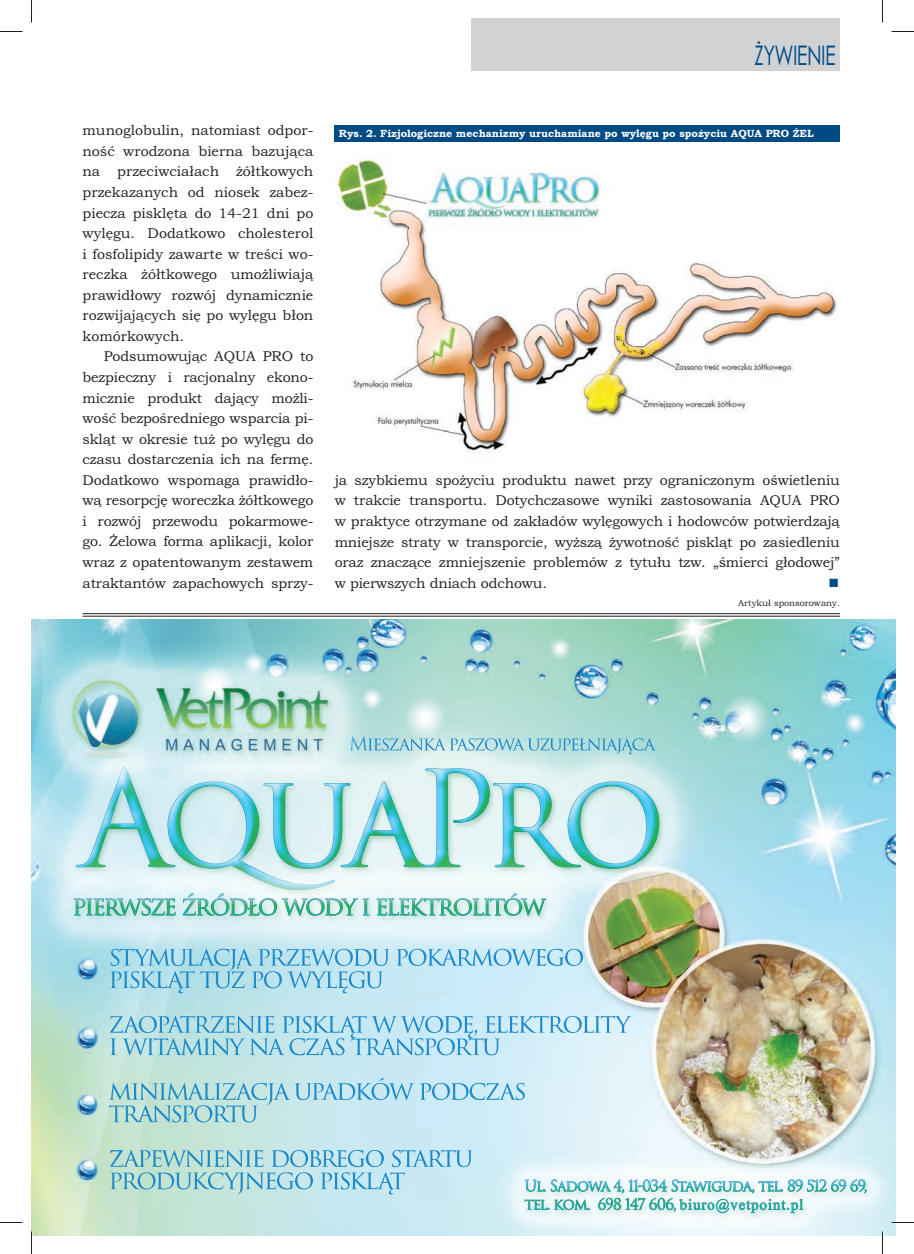
<style>
.page{position:relative;width:914px;height:1254px;background:#fff}
.page>*{position:absolute;margin:0;border:0;box-sizing:border-box;transform-origin:0 0}
.t1{font:27px "Century Gothic";letter-spacing:-.03em;color:#004b84;scale:.74 1}
.t2{font:14.25px/20.5px "Bookman Old Style";letter-spacing:-.01em;color:#231f20;text-align:justify}
.t3{font:700 10.5px "Bookman Old Style";color:#fff}
.t4{font:9px "Bookman Old Style";color:#231f20}
</style>
<div class="page">
<div style="left:472px;top:19px;width:367px;height:52px;background:#d1d2d4"></div>
<img style="left:32px;top:620px;width:863px;height:615px">
<img style="left:76px;top:767px;width:582px;height:123px">
<img style="left:349px;top:736px;width:306px;height:18px">
<img style="left:188px;top:893px;width:334px;height:22px">
<img style="left:119px;top:948px;width:464px;height:18px">
<img style="left:400px;top:1150px;width:72px;height:17px">
<img style="left:819px;top:1191px;width:46px;height:1px">
<img style="left:787px;top:1179px;width:78px;height:12px">
<img style="left:335px;top:159px;width:503px;height:294px">
<div style="left:334px;top:125px;width:505px;height:16px;background:#004b84"></div>
<hr style="left:83px;top:613px;width:756px;height:1px;background:#231f20">
<hr style="left:83px;top:616px;width:756px;height:1px;background:#231f20">
<hr style="left:891px;top:1221px;width:22px;height:2px;background:#fff">
<hr style="left:881px;top:1231px;width:2px;height:23px;background:#fff">
<svg style="left:0;top:31px;width:22px;height:1px"></svg>
<svg style="left:891px;top:31px;width:22px;height:1px"></svg>
<svg style="left:0;top:1222px;width:22px;height:1px"></svg>
<svg style="left:891px;top:1222px;width:22px;height:1px"></svg>
<svg style="left:31px;top:0;width:1px;height:22px"></svg>
<svg style="left:31px;top:1231px;width:1px;height:23px"></svg>
<svg style="left:882px;top:0;width:1px;height:22px"></svg>
<svg style="left:882px;top:1231px;width:1px;height:23px"></svg>
<h1 class="t1" style="left:754px;top:45px;width:111px">ŻYWIENIE</h1>
<p class="t2" style="left:83px;top:121px;width:232px">munoglobulin, natomiast odpor&shy;ność wrodzona bierna bazująca na przeciwciałach żółtkowych przekazanych od niosek zabez&shy;piecza pisklęta do 14-21 dni po wylęgu. Dodatkowo cholesterol i fosfolipidy zawarte w treści wo&shy;reczka żółtkowego umożliwiają prawidłowy rozwój dynamicznie rozwijających się po wylęgu błon komórkowych.</p>
<p class="t2" style="left:83px;top:348px;width:232px;text-indent:21px">Podsumowując AQUA PRO to bezpieczny i racjonalny ekono&shy;micznie produkt dający możli&shy;wość bezpośredniego wsparcia pi&shy;skląt w okresie tuż po wylęgu do czasu dostarczenia ich na fermę.<br>Dodatkowo wspomaga prawidło&shy;wą resorpcję woreczka żółtkowego i rozwój przewodu pokarmowe&shy;go. Żelowa forma aplikacji, kolor wraz z opatentowanym zestawem atraktantów zapachowych sprzy-</p>
<p class="t3" style="left:339px;top:129px;width:476px">Rys. 2. Fizjologiczne mechanizmy uruchamiane po wylęgu po spożyciu AQUA PRO ŻEL</p>
<p class="t2" style="left:334px;top:471px;width:506px">ja szybkiemu spożyciu produktu nawet przy ograniczonym oświetleniu w trakcie transportu. Dotychczasowe wyniki zastosowania AQUA PRO w praktyce otrzymane od zakładów wylęgowych i hodowców potwierdzają mniejsze straty w transporcie, wyższą żywotność piskląt po zasiedleniu oraz znaczące zmniejszenie problemów z tytułu tzw. „śmierci głodowej” w pierwszych dniach odchowu.</p>
<p class="t4" style="left:738px;top:599px;width:103px">Artykuł sponsorowany.</p>
</div>
